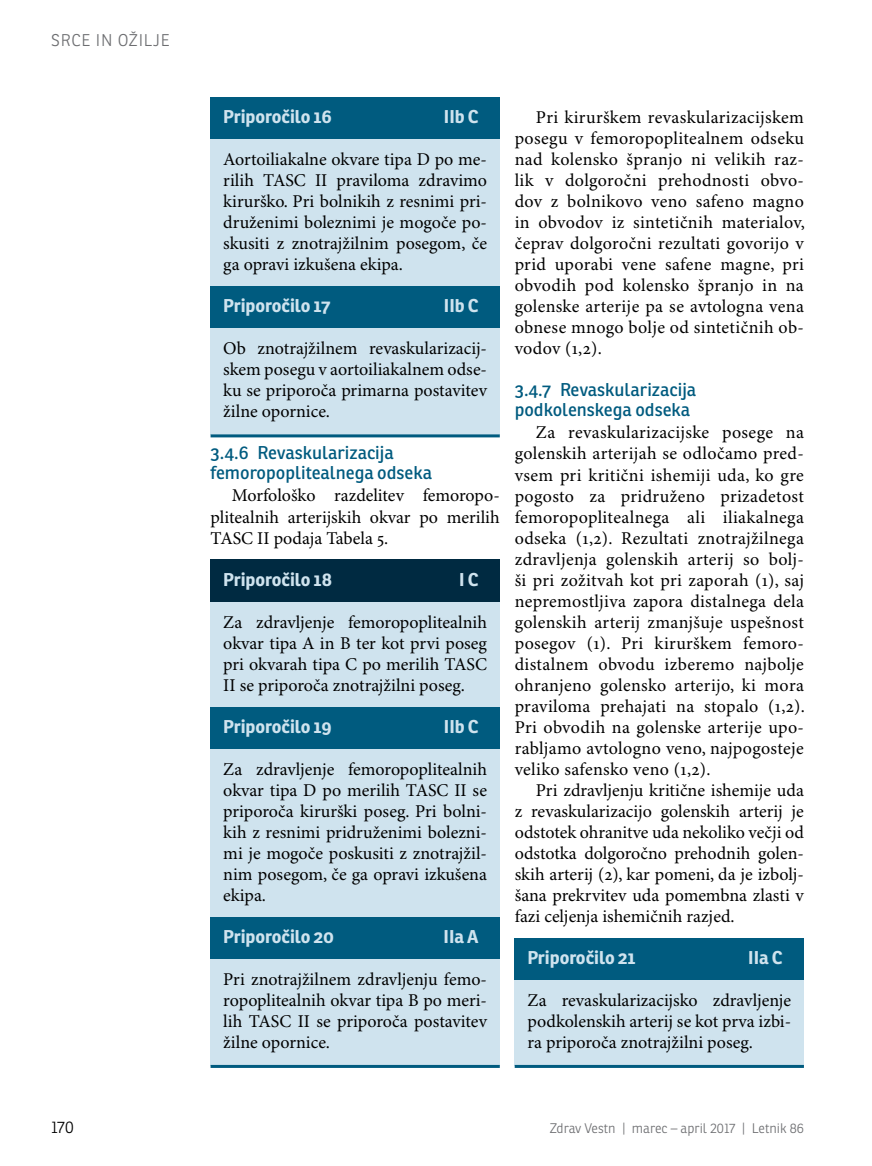
<style>
.page{position:relative;width:872px;height:1166px;background:#fff}
.page>*{position:absolute;margin:0;border:0;box-sizing:border-box;transform-origin:0 0}
.t1{font:18px/21px "Minion Pro";color:#000;text-align:justify}
.t2{font:700 18px "Ronnia";color:#cfe3ee}
.t3{font:18px/19.5px "Ronnia";color:#005b7f}
.t4{font:300 16.5px "Ronnia";letter-spacing:.05em;color:#6d6e71}
.t5{font:300 16.5px "Ronnia";color:#000}
.t6{font:300 13.5px "Ronnia";color:#6d6e71}
</style>
<div class="page">
<div style="left:210px;top:97px;width:290px;height:43px;background:#005b7f"></div>
<div style="left:210px;top:139px;width:290px;height:149px;background:#cfe3ee"></div>
<div style="left:210px;top:286px;width:290px;height:43px;background:#005b7f"></div>
<div style="left:210px;top:328px;width:290px;height:107px;background:#cfe3ee"></div>
<hr style="left:210px;top:434px;width:290px;height:3px;background:#005b7f">
<div style="left:210px;top:559px;width:290px;height:43px;background:#002a41"></div>
<div style="left:210px;top:601px;width:290px;height:107px;background:#cfe3ee"></div>
<div style="left:210px;top:706px;width:290px;height:43px;background:#005b7f"></div>
<div style="left:210px;top:748px;width:290px;height:170px;background:#cfe3ee"></div>
<div style="left:210px;top:916px;width:290px;height:43px;background:#005b7f"></div>
<div style="left:210px;top:958px;width:290px;height:107px;background:#cfe3ee"></div>
<hr style="left:210px;top:1064px;width:290px;height:3px;background:#005b7f">
<div style="left:514px;top:937px;width:290px;height:43px;background:#005b7f"></div>
<div style="left:514px;top:979px;width:290px;height:86px;background:#cfe3ee"></div>
<hr style="left:514px;top:1064px;width:290px;height:3px;background:#005b7f">
<p class="t4" style="left:51px;top:30px;width:120px">Srce in ožilje</p>
<p class="t2" style="left:223px;top:105px;width:110px">Priporočilo 16</p>
<p class="t2" style="left:444px;top:105px;width:36px">IIb C</p>
<p class="t1" style="left:223px;top:150px;width:265px">Aortoiliakalne okvare tipa D po me&shy;rilih TASC II praviloma zdravimo kirurško. Pri bolnikih z resnimi pri&shy;druženimi boleznimi je mogoče po&shy;skusiti z znotrajžilnim posegom, če ga opravi izkušena ekipa.</p>
<p class="t2" style="left:223px;top:294px;width:109px">Priporočilo 17</p>
<p class="t2" style="left:444px;top:294px;width:36px">IIb C</p>
<p class="t1" style="left:223px;top:339px;width:265px">Ob znotrajžilnem revaskularizacij&shy;skem posegu v aortoiliakalnem odse&shy;ku se priporoča primarna postavitev žilne opornice.</p>
<p class="t3" style="left:210px;top:443px;width:223px">3.4.6 Revaskularizacija femoropoplitealnega odseka</p>
<p class="t1" style="left:210px;top:486px;width:291px;text-indent:21px">Morfološko razdelitev femoropo&shy;plitealnih arterijskih okvar po merilih TASC II podaja Tabela 5.</p>
<p class="t2" style="left:223px;top:567px;width:110px">Priporočilo 18</p>
<p class="t2" style="left:459px;top:567px;width:21px">I C</p>
<p class="t1" style="left:223px;top:612px;width:265px">Za zdravljenje femoropoplitealnih okvar tipa A in B ter kot prvi poseg pri okvarah tipa C po merilih TASC II se priporoča znotrajžilni poseg.</p>
<p class="t2" style="left:223px;top:714px;width:110px">Priporočilo 19</p>
<p class="t2" style="left:444px;top:714px;width:36px">IIb C</p>
<p class="t1" style="left:223px;top:759px;width:265px">Za zdravljenje femoropoplitealnih okvar tipa D po merilih TASC II se priporoča kirurški poseg. Pri bolni&shy;kih z resnimi pridruženimi bolezni&shy;mi je mogoče poskusiti z znotrajžil&shy;nim posegom, če ga opravi izkušena ekipa.</p>
<p class="t2" style="left:223px;top:924px;width:112px">Priporočilo 20</p>
<p class="t2" style="left:443px;top:924px;width:36px">IIa A</p>
<p class="t1" style="left:223px;top:969px;width:265px">Pri znotrajžilnem zdravljenju femo&shy;ropoplitealnih okvar tipa B po meri&shy;lih TASC II se priporoča postavitev žilne opornice.</p>
<p class="t1" style="left:514px;top:108px;width:292px;text-indent:21px">Pri kirurškem revaskularizacijskem posegu v femoropoplitealnem odseku nad kolensko špranjo ni velikih raz&shy;lik v dolgoročni prehodnosti obvo&shy;dov z bolnikovo veno safeno magno in obvodov iz sintetičnih materialov, čeprav dolgoročni rezultati govorijo v prid uporabi vene safene magne, pri obvodih pod kolensko špranjo in na golenske arterije pa se avtologna vena obnese mnogo bolje od sintetičnih ob&shy;vodov (1,2).</p>
<p class="t3" style="left:514px;top:380px;width:183px">3.4.7 Revaskularizacija podkolenskega odseka</p>
<p class="t1" style="left:514px;top:423px;width:292px;text-indent:21px">Za revaskularizacijske posege na golenskih arterijah se odločamo pred&shy;vsem pri kritični ishemiji uda, ko gre pogosto za pridruženo prizadetost femoropoplitealnega ali iliakalnega odseka (1,2). Rezultati znotrajžilnega zdravljenja golenskih arterij so bolj&shy;ši pri zožitvah kot pri zaporah (1), saj nepremostljiva zapora distalnega dela golenskih arterij zmanjšuje uspešnost posegov (1). Pri kirurškem femoro&shy;distalnem obvodu izberemo najbolje ohranjeno golensko arterijo, ki mora praviloma prehajati na stopalo (1,2).<br>Pri obvodih na golenske arterije upo&shy;rabljamo avtologno veno, najpogosteje veliko safensko veno (1,2).</p>
<p class="t1" style="left:515px;top:780px;width:291px;text-indent:21px">Pri zdravljenju kritične ishemije uda z revaskularizacijo golenskih arterij je odstotek ohranitve uda nekoliko večji od odstotka dolgoročno prehodnih golen&shy;skih arterij (2), kar pomeni, da je izbolj&shy;šana prekrvitev uda pomembna zlasti v fazi celjenja ishemičnih razjed.</p>
<p class="t2" style="left:527px;top:945px;width:110px">Priporočilo 21</p>
<p class="t2" style="left:748px;top:945px;width:36px">IIa C</p>
<p class="t1" style="left:527px;top:990px;width:265px">Za revaskularizacijsko zdravljenje podkolenskih arterij se kot prva izbi&shy;ra priporoča znotrajžilni poseg.</p>
<p class="t5" style="left:51px;top:1116px;width:24px">170</p>
<p class="t6" style="left:550px;top:1119px;width:256px">Zdrav Vestn | marec – april 2017 | Letnik 86</p>
</div>
